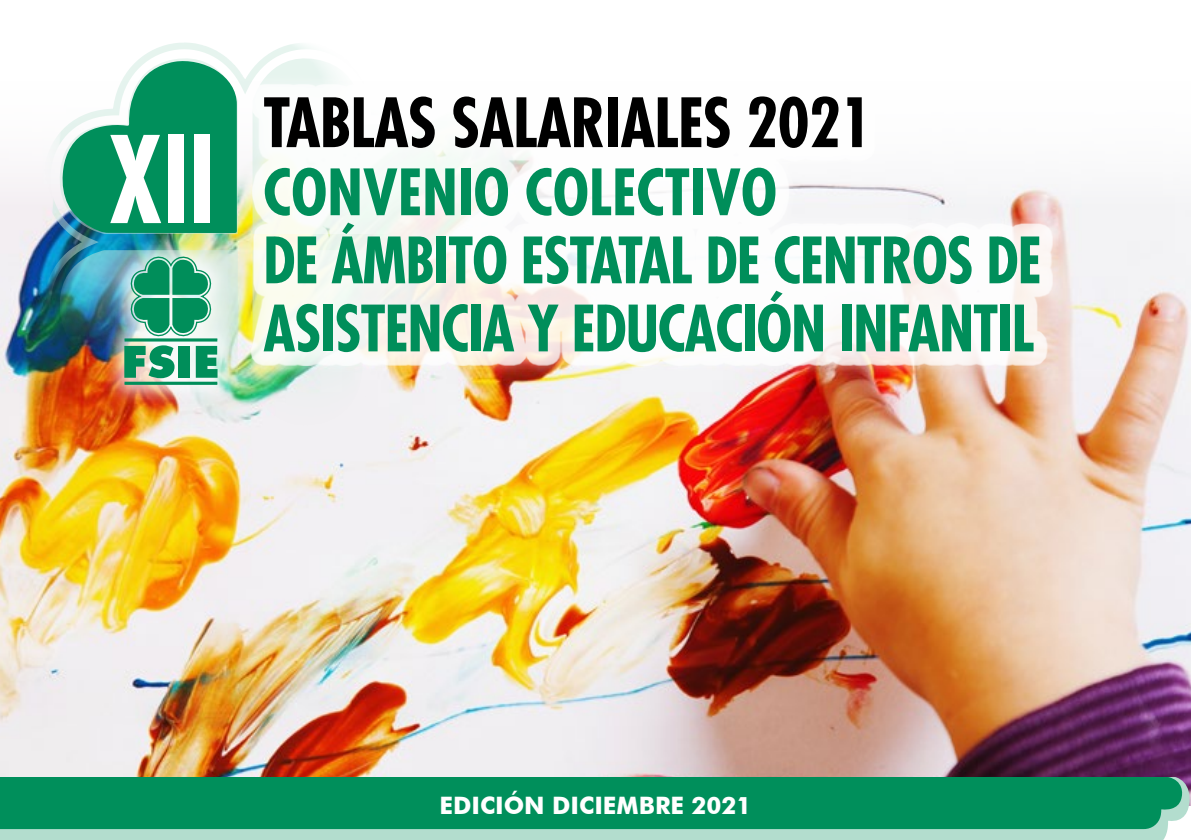
<style>
.page{position:relative;width:1191px;height:840px;background:#fff}
.page>*{position:absolute;margin:0;border:0;box-sizing:border-box;transform-origin:0 0}
.t1{font:700 condensed 116.8px "Futura Std";color:#fff;scale:.87 1}
.t2{font:700 condensed 66px "Futura Std";letter-spacing:-.015em;color:#000}
.t3{font:700 condensed 62px/68px "Futura Std";letter-spacing:-.02em;color:#008e5a}
.t4{font:700 24px "Futura BT";color:#fff}
</style>
<div class="page">
<img style="left:0;top:177px;width:1191px;height:627px">
<svg style="left:0;top:776px;width:1190px;height:63px;background:#a4d5c4"></svg>
<div style="left:0;top:776px;width:1182px;height:52px;background:#008f5b"></div>
<img style="left:23px;top:42px;width:444px;height:421px">
<svg style="left:61px;top:59px;width:176px;height:174px"></svg>
<div style="left:102px;top:235px;width:137px;height:171px;background:#fff;opacity:.75"></div>
<hr style="left:124px;top:381px;width:93px;height:3px;background:#008e5a">
<svg style="left:124px;top:255px;width:93px;height:123px;background:#5bb394"></svg>
<div style="left:239px;top:71px;width:825px;height:306px;background:#fff;opacity:.75"></div>
<div style="left:250px;top:82px;width:803px;height:283px;background:#fff;opacity:.75"></div>
<h1 class="t1" style="left:108px;top:107px;width:125px">XII</h1>
<p class="t2" style="left:263px;top:82px;width:611px">TABLAS SALARIALES 2021</p>
<p class="t3" style="left:263px;top:158px;width:780px">CONVENIO COLECTIVO<br>DE ÁMBITO ESTATAL DE CENTROS DE<br>ASISTENCIA Y EDUCACIÓN INFANTIL</p>
<p class="t4" style="left:439px;top:790px;width:314px">EDICIÓN DICIEMBRE 2021</p>
</div>
